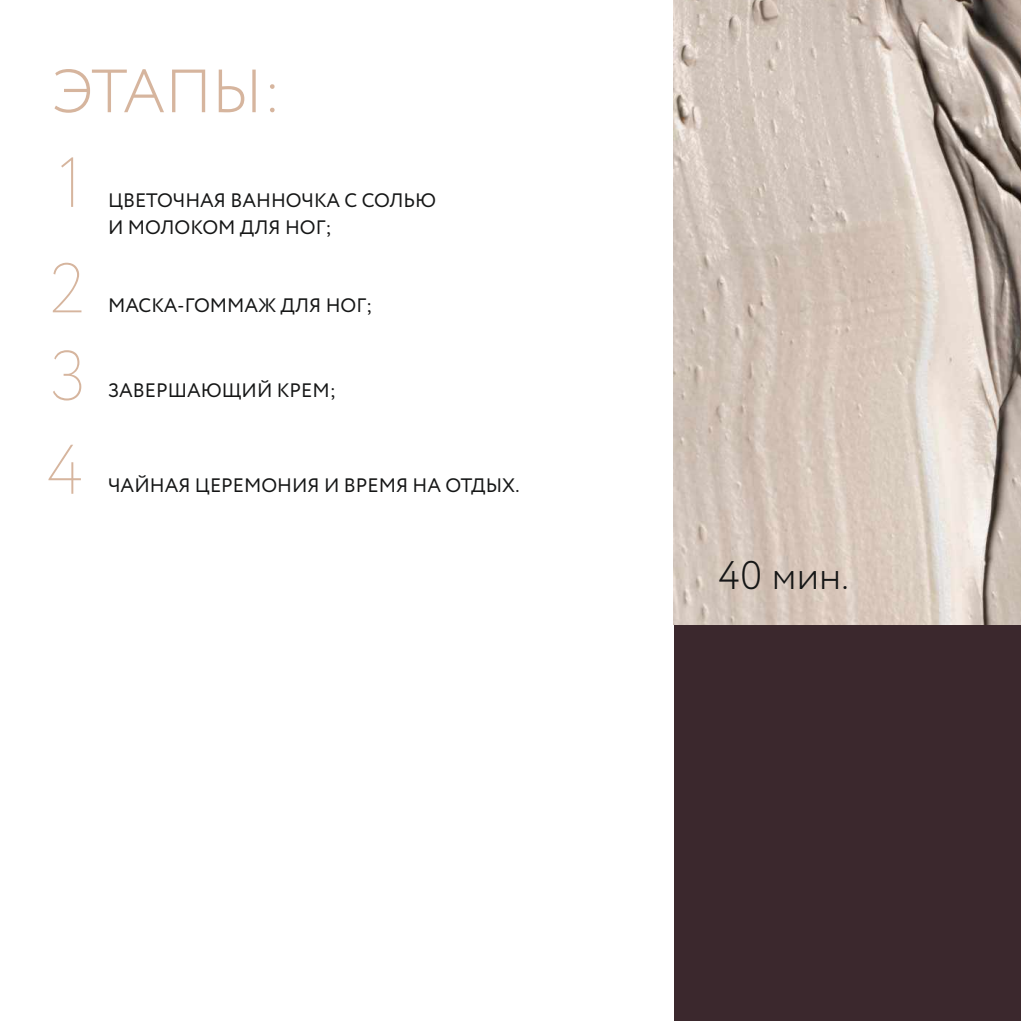
<style>
.page{position:relative;width:1021px;height:1021px;background:#fff}
.page>*{position:absolute;margin:0;border:0;box-sizing:border-box;transform-origin:0 0}
.t1{font:200 70px/105.4px "Circe";color:#d6b59e}
.t2{font:300 60.8px "Circe";letter-spacing:-.015em;color:#d6b59e}
.t3{font:300 39.8px "Circe";color:#151616}
.t4{font:19.4px/27px "Circe";color:#151616}
</style>
<div class="page">
<div style="left:674px;top:0;width:346px;height:1020px;background:#3b282d"></div>
<img style="left:674px;top:0;width:346px;height:624px">
<h2 class="t2" style="left:52px;top:50px;width:231px">ЭТАПЫ:</h2>
<h1 class="t1" style="left:49px;top:134px;width:39px">1<br>2</h1>
<h1 class="t1" style="left:47px;top:333px;width:42px;line-height:93.8px">3<br>4</h1>
<p class="t4" style="left:108px;top:188px;width:329px">ЦВЕТОЧНАЯ ВАННОЧКА С СОЛЬЮ<br>И МОЛОКОМ ДЛЯ НОГ;</p>
<p class="t4" style="left:108px;top:293px;width:266px">МАСКА-ГОММАЖ ДЛЯ НОГ;</p>
<p class="t4" style="left:108px;top:378px;width:229px">ЗАВЕРШАЮЩИЙ КРЕМ;</p>
<p class="t4" style="left:108px;top:473px;width:413px">ЧАЙНАЯ ЦЕРЕМОНИЯ И ВРЕМЯ НА ОТДЫХ.</p>
<h3 class="t3" style="left:718px;top:549px;width:132px">40 мин.</h3>
</div>
